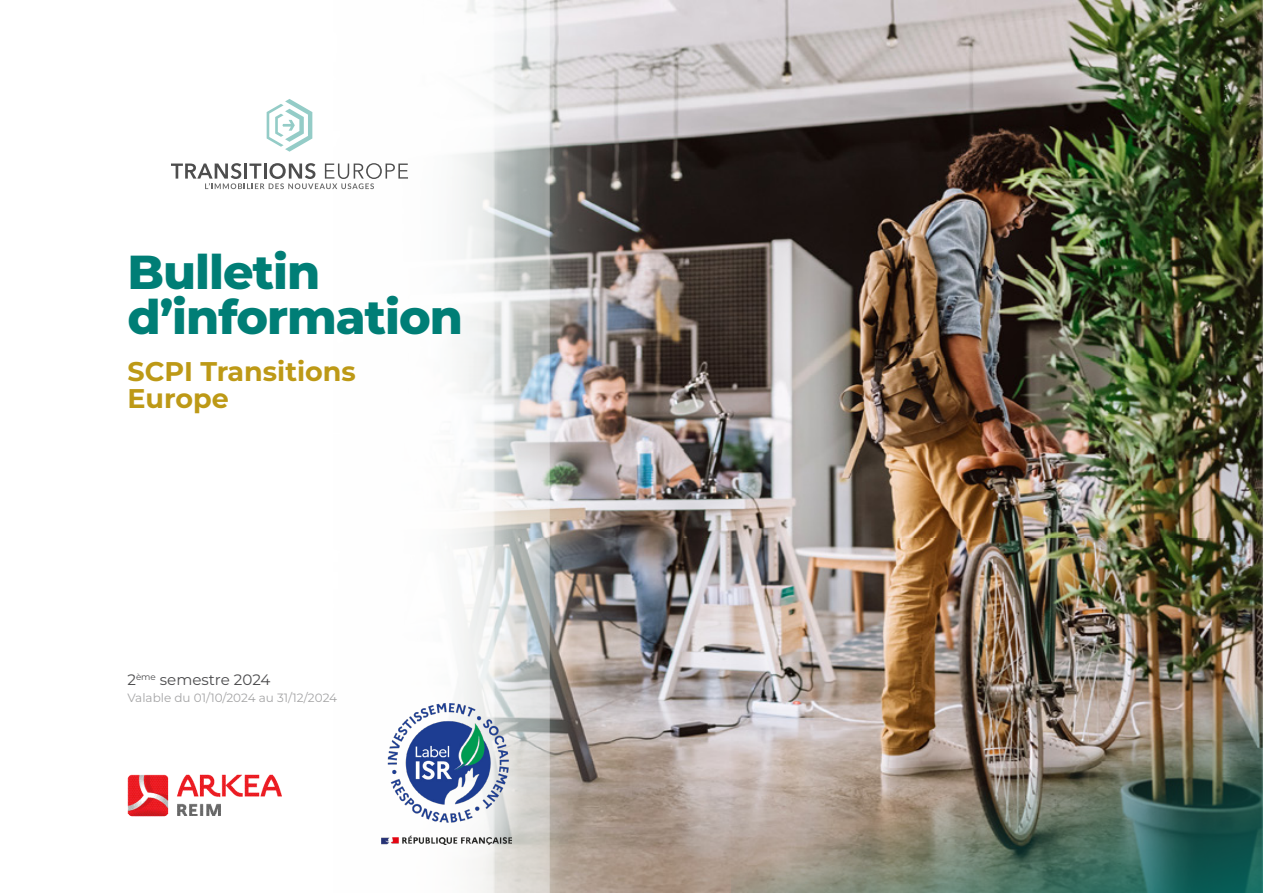
<style>
.page{position:relative;width:1263px;height:893px;background:#fff}
.page>*{position:absolute;margin:0;border:0;box-sizing:border-box;transform-origin:0 0}
.t1{font:800 47.7px "Montserrat";letter-spacing:-.02em;color:#007e76}
.t2{font:700 27px "Montserrat";color:#bd9916}
.t3{font:15.15px "Montserrat";color:#4b4b4d}
.t4{font:12px "Montserrat";color:#a5a5a6}
</style>
<div class="page">
<img style="left:578px;top:0;width:685px;height:893px">
<img style="left:731px;top:643px;width:532px;height:250px">
<div style="left:0;top:0;width:578px;height:893px;background:#96ceca;opacity:.25"></div>
<svg style="left:0;top:0;width:550px;height:893px"></svg>
<svg style="left:171px;top:163px;width:237px;height:26px"></svg>
<svg style="left:267px;top:99px;width:45px;height:53px"></svg>
<svg style="left:377px;top:719px;width:149px;height:149px"></svg>
<img style="left:127px;top:774px;width:154px;height:45px">
<img style="left:382px;top:704px;width:129px;height:140px">
<p class="t1" style="left:128px;top:237px;width:194px">Bulletin</p>
<p class="t1" style="left:128px;top:282px;width:337px">d’information</p>
<p class="t2" style="left:128px;top:351px;width:230px">SCPI Transitions</p>
<p class="t2" style="left:128px;top:378px;width:103px">Europe</p>
<p class="t3" style="left:128px;top:670px;width:144px">2<sup>ème</sup> semestre 2024</p>
<p class="t4" style="left:128px;top:689px;width:211px">Valable du 01/10/2024 au 31/12/2024</p>
</div>
